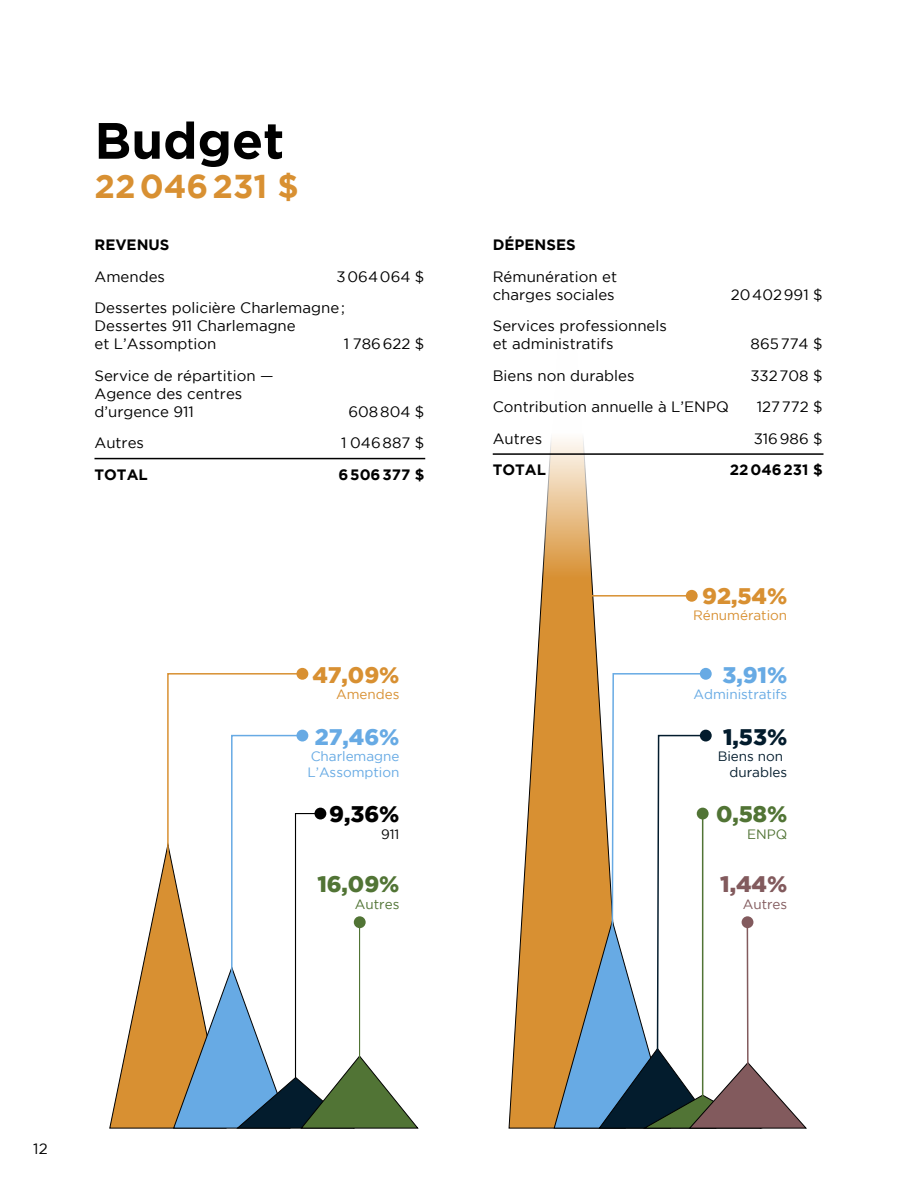
<style>
.page{position:relative;width:918px;height:1188px;background:#fff}
.page>*{position:absolute;margin:0;border:0;box-sizing:border-box;transform-origin:0 0}
.t1{font:700 51px "Gotham";color:#000}
.t2{font:700 33px "Gotham";color:#d89032}
.t3{font:900 22.5px "Gotham";color:#d89032}
.t4{font:900 22.5px "Gotham";color:#67aae4}
.t5{font:900 22.5px "Gotham";color:#517435}
.t6{font:900 22.5px "Gotham";color:#000}
.t7{font:900 22.5px "Gotham";color:#031c2d}
.t8{font:900 22.5px "Gotham";color:#825a5d}
.t9{font:15px/18px "Gotham";color:#000}
.t10{font:700 15px "Gotham";color:#000}
.t11{font:13.5px/16.2px "Gotham";color:#67aae4}
.t12{font:13.5px "Gotham";color:#d89032}
.t13{font:13.5px/16.2px "Gotham";color:#031c2d;text-align:right}
.t14{font:13.5px "Gotham";color:#517435}
.t15{font:13.5px "Gotham";color:#825a5d}
.t16{font:13.5px "Gotham";color:#000}
</style>
<div class="page">
<svg style="left:109px;top:672px;width:310px;height:457px"></svg>
<div style="left:314px;top:808px;width:12px;height:11px;background:#000;border-radius:50%"></div>
<div style="left:296px;top:730px;width:12px;height:12px;background:#67aae4;border-radius:50%"></div>
<div style="left:296px;top:668px;width:12px;height:12px;background:#d89032;border-radius:50%"></div>
<svg style="left:508px;top:438px;width:86px;height:691px"></svg>
<svg style="left:553px;top:594px;width:254px;height:535px"></svg>
<div style="left:686px;top:590px;width:12px;height:12px;background:#d89032;border-radius:50%"></div>
<hr style="left:94px;top:458px;width:331px;height:1px;background:#000">
<hr style="left:493px;top:453px;width:331px;height:2px;background:#000">
<h1 class="t1" style="left:94px;top:111px;width:191px">Budget</h1>
<h2 class="t2" style="left:94px;top:168px;width:206px">22046231 $</h2>
<p class="t10" style="left:94px;top:236px;width:76px">REVENUS</p>
<p class="t9" style="left:94px;top:267px;width:72px">Amendes</p>
<p class="t9" style="left:95px;top:260px;width:331px;line-height:31.5px;text-indent:242px">3064064 $<br>Dessertes policière Charlemagne;</p>
<p class="t9" style="left:95px;top:317px;width:203px">Dessertes 911 Charlemagne et L’Assomption</p>
<p class="t9" style="left:344px;top:335px;width:82px">1 786622 $</p>
<p class="t9" style="left:95px;top:366px;width:181px">Service de répartition —<br>Agence des centres d’urgence 911</p>
<p class="t9" style="left:348px;top:402px;width:78px">608804 $</p>
<p class="t9" style="left:95px;top:434px;width:51px">Autres</p>
<p class="t9" style="left:341px;top:434px;width:85px">1 046887 $</p>
<p class="t10" style="left:94px;top:466px;width:55px">TOTAL</p>
<p class="t10" style="left:338px;top:466px;width:88px">6506377 $</p>
<h3 class="t3" style="left:312px;top:662px;width:89px">47,09%</h3>
<p class="t12" style="left:336px;top:687px;width:65px">Amendes</p>
<h3 class="t4" style="left:315px;top:724px;width:86px">27,46%</h3>
<p class="t11" style="left:307px;top:748px;width:94px">Charlemagne<br>L’Assomption</p>
<h3 class="t6" style="left:329px;top:802px;width:72px">9,36%</h3>
<p class="t16" style="left:381px;top:826px;width:20px">911</p>
<h3 class="t5" style="left:317px;top:871px;width:84px">16,09%</h3>
<p class="t14" style="left:355px;top:896px;width:46px">Autres</p>
<p class="t10" style="left:493px;top:236px;width:84px">DÉPENSES</p>
<p class="t9" style="left:493px;top:267px;width:126px">Rémunération et charges sociales</p>
<p class="t9" style="left:493px;top:317px;width:176px">Services professionnels et administratifs</p>
<p class="t9" style="left:731px;top:285px;width:94px">20402991 $</p>
<p class="t9" style="left:751px;top:335px;width:74px">865774 $</p>
<p class="t9" style="left:493px;top:366px;width:143px">Biens non durables</p>
<p class="t9" style="left:750px;top:366px;width:74px">332708 $</p>
<p class="t9" style="left:493px;top:398px;width:238px">Contribution annuelle à L’ENPQ</p>
<p class="t9" style="left:757px;top:398px;width:68px">127772 $</p>
<p class="t9" style="left:493px;top:429px;width:51px">Autres</p>
<p class="t9" style="left:754px;top:429px;width:71px">316986 $</p>
<p class="t10" style="left:493px;top:461px;width:55px">TOTAL</p>
<p class="t10" style="left:730px;top:461px;width:94px">22046231 $</p>
<h3 class="t3" style="left:702px;top:583px;width:87px">92,54%</h3>
<p class="t12" style="left:693px;top:608px;width:96px">Rénumération</p>
<h3 class="t4" style="left:722px;top:662px;width:66px">3,91%</h3>
<p class="t11" style="left:694px;top:686px;width:95px">Administratifs</p>
<h3 class="t7" style="left:723px;top:724px;width:66px">1,53%</h3>
<p class="t13" style="left:718px;top:748px;width:71px">Biens non durables</p>
<h3 class="t5" style="left:716px;top:802px;width:73px">0,58%</h3>
<p class="t14" style="left:747px;top:826px;width:42px">ENPQ</p>
<h3 class="t8" style="left:720px;top:871px;width:68px">1,44%</h3>
<p class="t15" style="left:743px;top:896px;width:46px">Autres</p>
<p class="t9" style="left:33px;top:1140px;width:16px">12</p>
</div>
